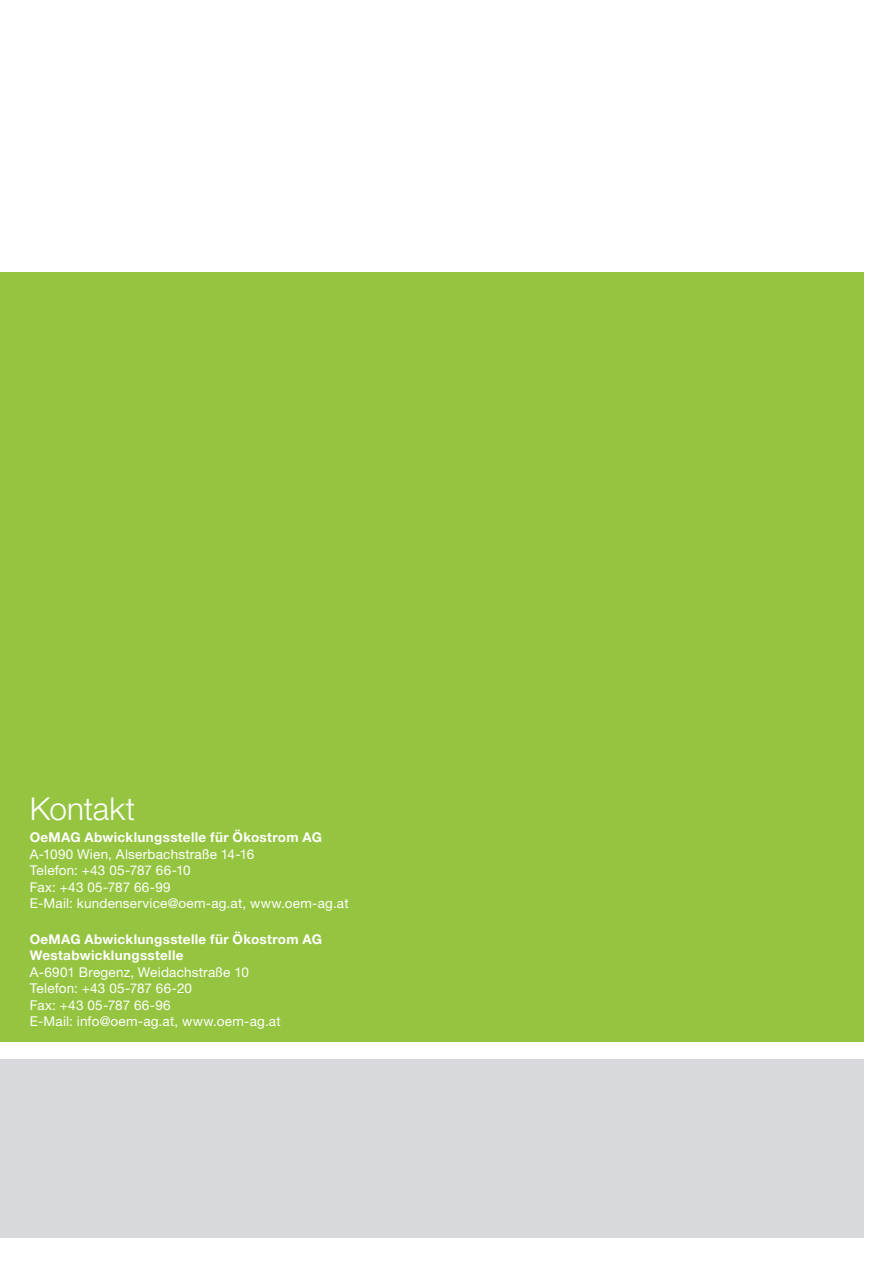
<style>
.page{position:relative;width:893px;height:1263px;background:#fff}
.page>*{position:absolute;margin:0;border:0;box-sizing:border-box;transform-origin:0 0}
.t1{font:300 31.5px "Helvetica Neue";color:#fff}
.t2{font:13.5px/16.5px "Helvetica Neue";letter-spacing:.015em;color:#fff}
.t3{font:700 13.5px/16.5px "Helvetica Neue";letter-spacing:.025em;color:#fff}
</style>
<div class="page">
<div style="left:0;top:272px;width:863px;height:770px;background:#95c540"></div>
<div style="left:0;top:1059px;width:863px;height:178px;background:#d8d9dd"></div>
<h1 class="t1" style="left:30px;top:790px;width:107px">Kontakt</h1>
<p class="t3" style="left:30px;top:829px;width:294px">OeMAG Abwicklungsstelle für Ökostrom AG</p>
<p class="t2" style="left:30px;top:845px;width:320px">A-1090 Wien, Alserbachstraße 14-16<br>Telefon: +43 05-787 66-10<br>Fax: +43 05-787 66-99<br>E-Mail: kundenservice@oem-ag.at, www.oem-ag.at</p>
<p class="t3" style="left:30px;top:930px;width:294px">OeMAG Abwicklungsstelle für Ökostrom AG<br>Westabwicklungsstelle</p>
<p class="t2" style="left:30px;top:963px;width:252px">A-6901 Bregenz, Weidachstraße 10<br>Telefon: +43 05-787 66-20<br>Fax: +43 05-787 66-96<br>E-Mail: info@oem-ag.at, www.oem-ag.at</p>
</div>
